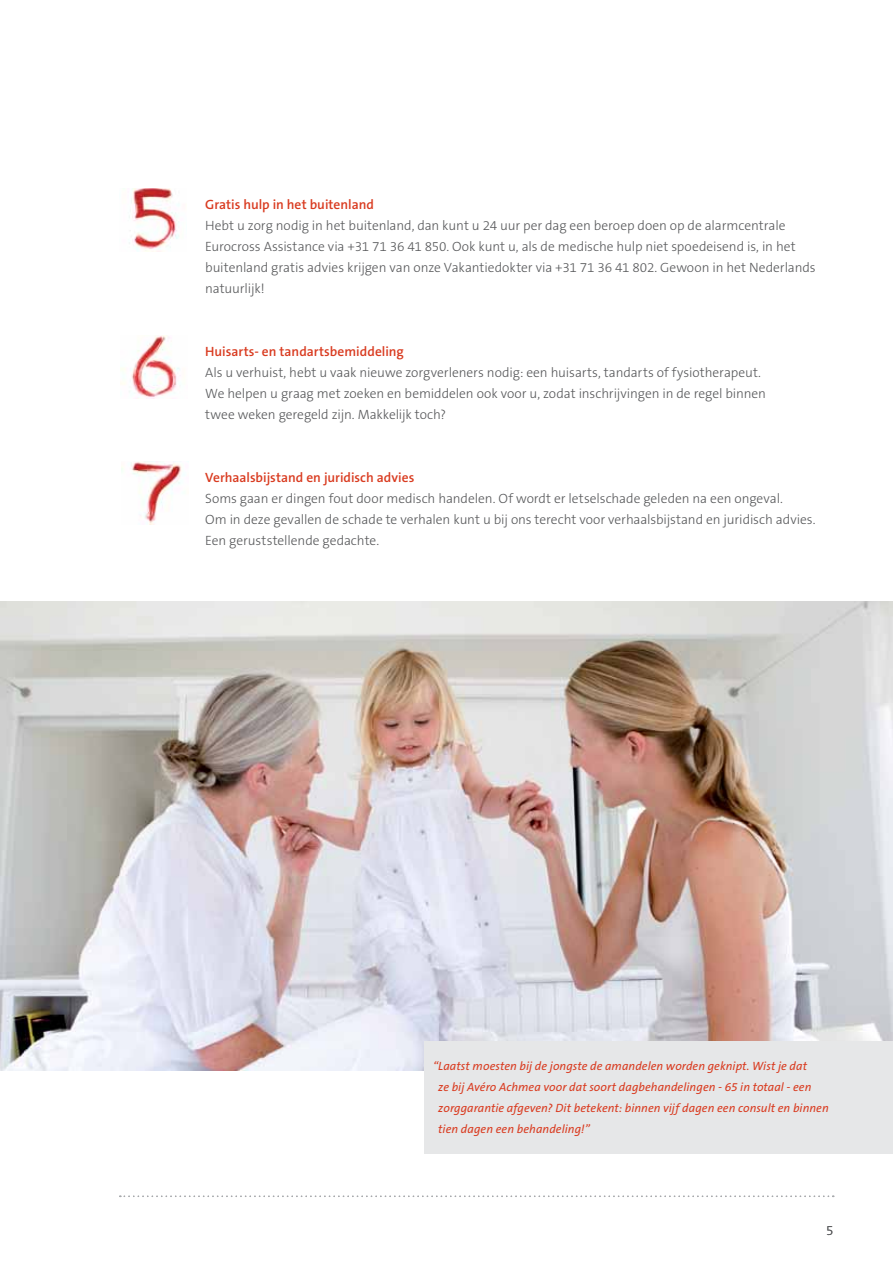
<style>
.page{position:relative;width:893px;height:1263px;background:#fff}
.page>*{position:absolute;margin:0;border:0;box-sizing:border-box;transform-origin:0 0}
.t1{font:300 13.5px/21px "The Sans B3";letter-spacing:-.005em;color:#58595b}
.t2{font:600 13.5px "The Sans B6";color:#d93b20}
.t3{font:italic 12px/21px "The Sans B5 Plain";letter-spacing:.005em;color:#d93b20}
</style>
<div class="page">
<img style="left:0;top:601px;width:893px;height:469px">
<svg style="left:120px;top:1195px;width:714px;height:2px"></svg>
<img style="left:129px;top:188px;width:51px;height:63px">
<img style="left:120px;top:335px;width:60px;height:63px">
<img style="left:121px;top:461px;width:64px;height:63px">
<div style="left:424px;top:1041px;width:469px;height:113px;background:#e6e7e8"></div>
<p class="t2" style="left:205px;top:198px;width:170px">Gratis hulp in het buitenland</p>
<p class="t1" style="left:205px;top:216px;width:612px">Hebt u zorg nodig in het buitenland, dan kunt u 24 uur per dag een beroep doen op de alarmcentrale Eurocross Assistance via +31 71 36 41 850. Ook kunt u, als de medische hulp niet spoedeisend is, in het buitenland gratis advies krijgen van onze Vakantiedokter via +31 71 36 41 802. Gewoon in het Nederlands natuurlijk!</p>
<p class="t2" style="left:205px;top:345px;width:200px">Huisarts- en tandartsbemiddeling</p>
<p class="t1" style="left:205px;top:363px;width:562px">Als u verhuist, hebt u vaak nieuwe zorgverleners nodig: een huisarts, tandarts of fysiotherapeut.<br>We helpen u graag met zoeken en bemiddelen ook voor u, zodat inschrijvingen in de regel binnen twee weken geregeld zijn. Makkelijk toch?</p>
<p class="t2" style="left:205px;top:471px;width:211px">Verhaalsbijstand en juridisch advies</p>
<p class="t1" style="left:205px;top:489px;width:612px">Soms gaan er dingen fout door medisch handelen. Of wordt er letselschade geleden na een ongeval.<br>Om in deze gevallen de schade te verhalen kunt u bij ons terecht voor verhaalsbijstand en juridisch advies.<br>Een geruststellende gedachte.</p>
<p class="t3" style="left:438px;top:1056px;width:392px;text-indent:-5px">“Laatst moesten bij de jongste de amandelen worden geknipt. Wist je dat<br>ze bij Avéro Achmea voor dat soort dagbehandelingen - 65 in totaal - een zorggarantie afgeven? Dit betekent: binnen vijf dagen een consult en binnen tien dagen een behandeling!”</p>
<p class="t1" style="left:826px;top:1221px;width:9px">5</p>
</div>
